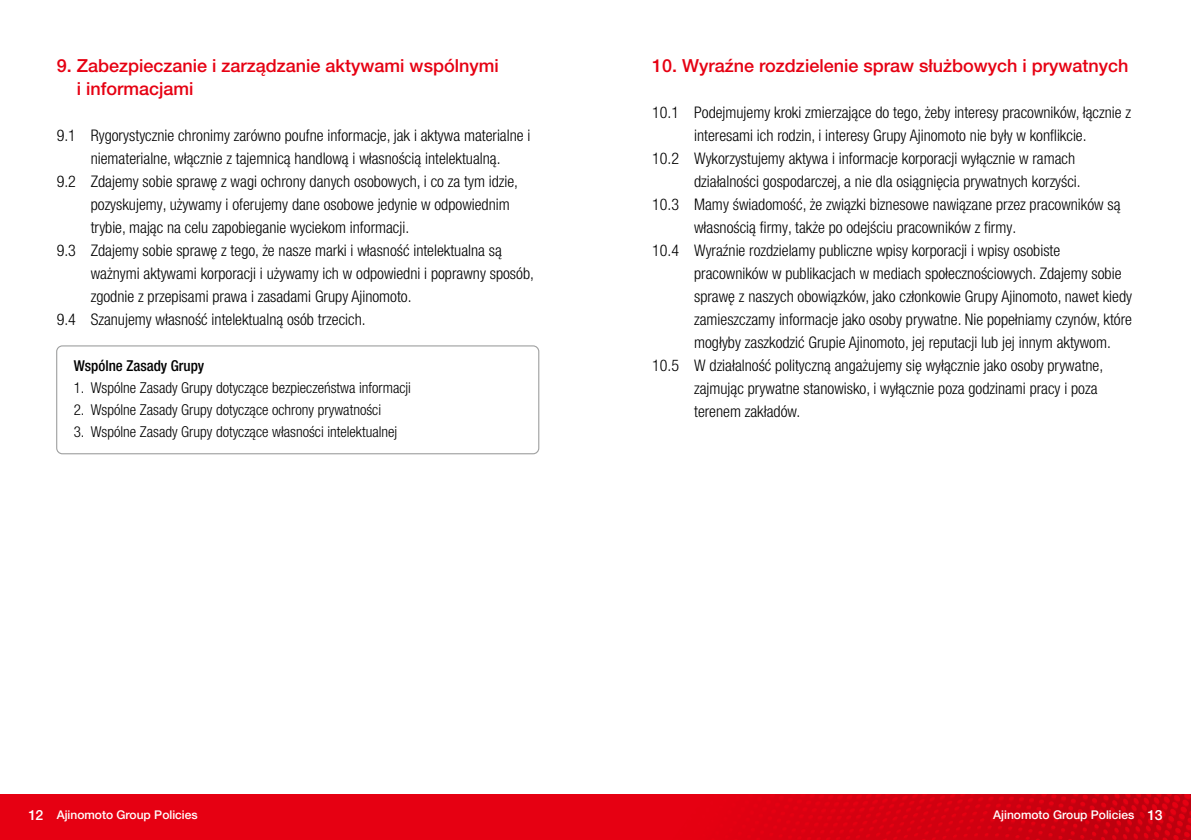
<style>
.page{position:relative;width:1191px;height:840px;background:#fff}
.page>*{position:absolute;margin:0;border:0;box-sizing:border-box;transform-origin:0 0}
.t1{font:500 18px/23px "Helvetica Neue LT Pro";color:#e60012}
.t2{font:300 condensed 16px "Helvetica Neue LT Pro";color:#000}
.t3{font:300 condensed 15px "Helvetica Neue LT Pro";color:#000}
.t4{font:500 condensed 15px "Helvetica Neue LT Std";color:#000}
.t5{font:500 12px "Helvetica Neue LT Std";color:#fff}
.s1{font-size:14px}
</style>
<div class="page">
<div style="left:0;top:794px;width:1191px;height:45px;background:#e60012"></div>
<img style="left:766px;top:794px;width:425px;height:45px">
<div style="left:56px;top:345px;width:483px;height:109px;border:1px solid #9fa0a0;border-radius:6px"></div>
<p class="t1" style="left:77px;top:54px;width:423px;text-indent:-20px">9. Zabezpieczanie i zarządzanie aktywami wspólnymi i informacjami</p>
<p class="t2" style="left:57px;top:126px;width:475px">9.1 Rygorystycznie chronimy zarówno poufne informacje, jak i aktywa materialne i</p>
<p class="t2" style="left:91px;top:149px;width:411px">niematerialne, włącznie z tajemnicą handlową i własnością intelektualną.</p>
<p class="t2" style="left:57px;top:172px;width:463px">9.2 Zdajemy sobie sprawę z wagi ochrony danych osobowych, i co za tym idzie,</p>
<p class="t2" style="left:91px;top:195px;width:420px">pozyskujemy, używamy i oferujemy dane osobowe jedynie w odpowiednim</p>
<p class="t2" style="left:91px;top:218px;width:320px">trybie, mając na celu zapobieganie wyciekom informacji.</p>
<p class="t2" style="left:57px;top:241px;width:447px">9.3 Zdajemy sobie sprawę z tego, że nasze marki i własność intelektualna są</p>
<p class="t2" style="left:91px;top:264px;width:445px">ważnymi aktywami korporacji i używamy ich w odpowiedni i poprawny sposób,</p>
<p class="t2" style="left:91px;top:287px;width:322px">zgodnie z przepisami prawa i zasadami Grupy Ajinomoto.</p>
<p class="t2" style="left:57px;top:310px;width:310px">9.4 Szanujemy własność intelektualną osób trzecich.</p>
<p class="t4" style="left:74px;top:356px;width:132px">Wspólne Zasady Grupy</p>
<p class="t3" style="left:74px;top:378px;width:339px">1. Wspólne Zasady Grupy dotyczące bezpieczeństwa informacji</p>
<p class="t3" style="left:74px;top:400px;width:309px">2. Wspólne Zasady Grupy dotyczące ochrony prywatności</p>
<p class="t3" style="left:74px;top:422px;width:325px">3. Wspólne Zasady Grupy dotyczące własności intelektualnej</p>
<p class="t1" style="left:652px;top:54px;width:478px">10. Wyraźne rozdzielenie spraw służbowych i prywatnych</p>
<p class="t2" style="left:652px;top:103px;width:480px">10.1 Podejmujemy kroki zmierzające do tego, żeby interesy pracowników, łącznie z</p>
<p class="t2" style="left:694px;top:126px;width:394px">interesami ich rodzin, i interesy Grupy Ajinomoto nie były w konflikcie.</p>
<p class="t2" style="left:652px;top:149px;width:424px">10.2 Wykorzystujemy aktywa i informacje korporacji wyłącznie w ramach</p>
<p class="t2" style="left:694px;top:172px;width:388px">działalności gospodarczej, a nie dla osiągnięcia prywatnych korzyści.</p>
<p class="t2" style="left:652px;top:195px;width:470px">10.3 Mamy świadomość, że związki biznesowe nawiązane przez pracowników są</p>
<p class="t2" style="left:694px;top:218px;width:323px">własnością firmy, także po odejściu pracowników z firmy.</p>
<p class="t2" style="left:652px;top:241px;width:409px">10.4 Wyraźnie rozdzielamy publiczne wpisy korporacji i wpisy osobiste</p>
<p class="t2" style="left:694px;top:264px;width:429px">pracowników w publikacjach w mediach społecznościowych. Zdajemy sobie</p>
<p class="t2" style="left:694px;top:287px;width:439px">sprawę z naszych obowiązków, jako członkowie Grupy Ajinomoto, nawet kiedy</p>
<p class="t2" style="left:694px;top:310px;width:439px">zamieszczamy informacje jako osoby prywatne. Nie popełniamy czynów, które</p>
<p class="t2" style="left:694px;top:333px;width:418px">mogłyby zaszkodzić Grupie Ajinomoto, jej reputacji lub jej innym aktywom.</p>
<p class="t2" style="left:652px;top:356px;width:452px">10.5 W działalność polityczną angażujemy się wyłącznie jako osoby prywatne,</p>
<p class="t2" style="left:694px;top:379px;width:405px">zajmując prywatne stanowisko, i wyłącznie poza godzinami pracy i poza</p>
<p class="t2" style="left:694px;top:402px;width:108px">terenem zakładów.</p>
<p class="t5" style="left:28px;top:806px;width:171px"><span class="s1">12</span> Ajinomoto Group Policies</p>
<p class="t5" style="left:993px;top:806px;width:171px">Ajinomoto Group Policies <span class="s1">13</span></p>
</div>
